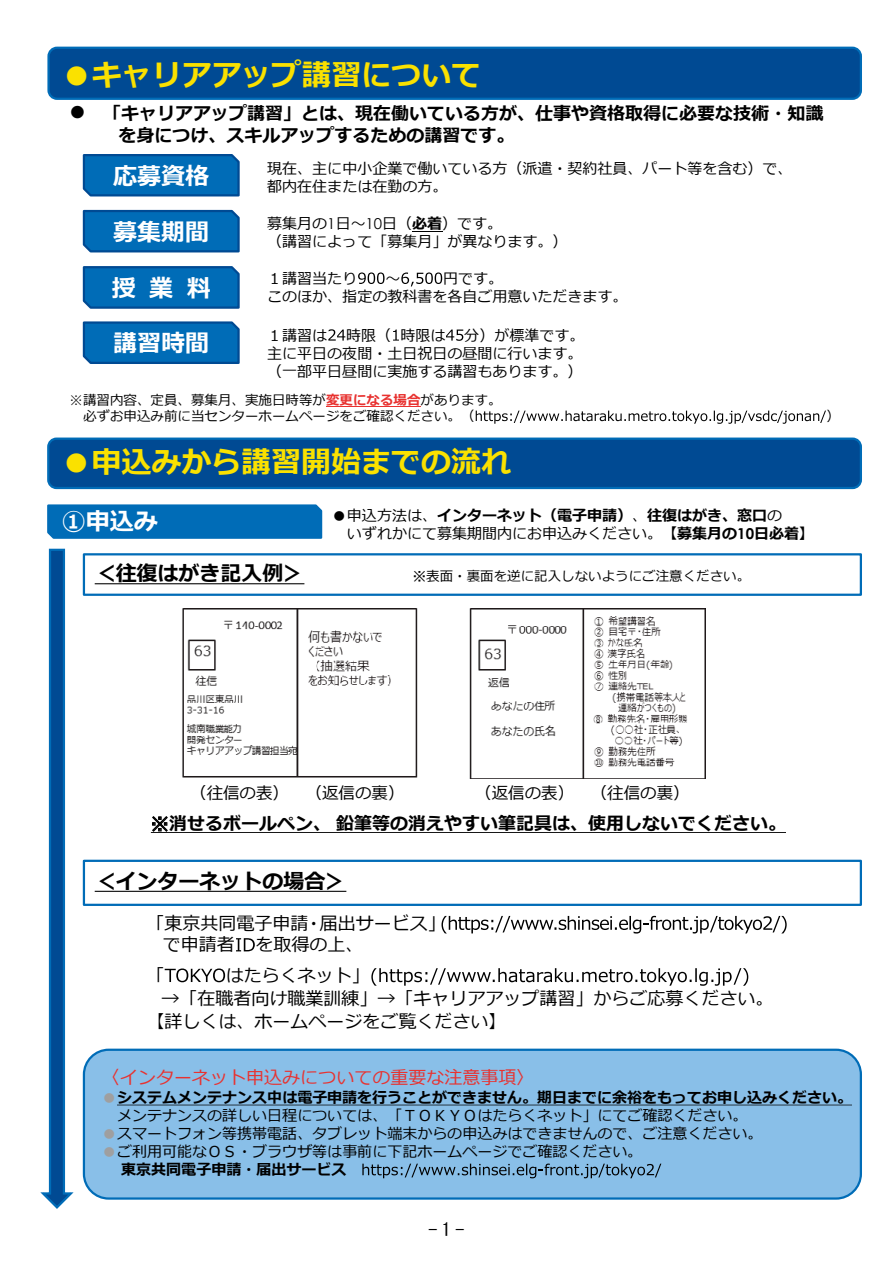
<style>
.page{position:relative;width:893px;height:1263px;background:#fff}
.page>*{position:absolute;margin:0;border:0;box-sizing:border-box;transform-origin:0 0}
.t1{font:700 30px "Meiryo";color:#fae100}
.t2{font:700 24px "Meiryo";color:#fff}
.t3{font:700 21px "Meiryo";color:#000}
.t4{font:700 18px/21.6px "Meiryo";color:#000}
.t5{font:18px/21.6px "Meiryo";color:#000}
.t6{font:18px "Meiryo";color:#e83230}
.t7{font:18px "MS Gothic";color:#000}
.t8{font:16.5px "Meiryo";color:#000}
.t9{font:15px/18px "Meiryo";color:#000}
.t10{font:700 15px/18px "Meiryo";color:#000}
.t11{font:13.5px/16.2px "Meiryo";color:#000}
.s1{font-family:"Century Gothic"}
.s2{font-weight:700}
.s3{font-weight:700;color:#e83230}
.s4{font-family:"Century Gothic";font-weight:700}
.s5{font-family:"MS Gothic"}
.s6{font-family:"MS Gothic";font-weight:400}
.s7{font-weight:400;color:#9f9fa0}
.s8{font-weight:400}
.s9{color:#9f9fa0}
</style>
<div class="page">
<div style="left:49px;top:48px;width:812px;height:51px;background:#004a93;border-radius:9px"></div>
<div style="left:47px;top:47px;width:815px;height:53px;border:2px solid #006cb7;border-radius:9px"></div>
<svg style="left:82px;top:209px;width:158px;height:44px;background:#0c6eb5"></svg>
<svg style="left:82px;top:154px;width:158px;height:43px;background:#066bb4"></svg>
<svg style="left:82px;top:266px;width:158px;height:43px;background:#056ab4"></svg>
<svg style="left:82px;top:321px;width:158px;height:43px;background:#066bb4"></svg>
<hr style="left:412px;top:231px;width:30px;height:1px;background:#000">
<svg style="left:358px;top:272px;width:27px;height:12px"></svg>
<svg style="left:401px;top:272px;width:41px;height:14px"></svg>
<svg style="left:328px;top:329px;width:17px;height:12px"></svg>
<svg style="left:393px;top:329px;width:6px;height:12px"></svg>
<svg style="left:446px;top:330px;width:17px;height:11px"></svg>
<div style="left:48px;top:439px;width:813px;height:49px;background:#004a93;border-radius:8px"></div>
<div style="left:47px;top:437px;width:815px;height:52px;border:2px solid #006cb7;border-radius:8px"></div>
<hr style="left:326px;top:406px;width:94px;height:1px;background:#e83230">
<svg style="left:476px;top:411px;width:350px;height:13px"></svg>
<div style="left:47px;top:504px;width:276px;height:35px;background:#006cb7"></div>
<div style="left:83px;top:553px;width:779px;height:43px;border:2px solid #006cb7"></div>
<svg style="left:95px;top:583px;width:209px;height:1px"></svg>
<div style="left:83px;top:860px;width:779px;height:46px;border:2px solid #006cb7"></div>
<svg style="left:95px;top:891px;width:251px;height:1px"></svg>
<svg style="left:441px;top:916px;width:346px;height:17px"></svg>
<svg style="left:236px;top:938px;width:19px;height:13px"></svg>
<svg style="left:165px;top:968px;width:60px;height:14px"></svg>
<svg style="left:371px;top:968px;width:377px;height:18px"></svg>
<div style="left:84px;top:1050px;width:777px;height:148px;background:#89bfe8;border-radius:25px"></div>
<div style="left:83px;top:1049px;width:779px;height:151px;border:2px solid #006cb7;border-radius:25px"></div>
<svg style="left:117px;top:1105px;width:735px;height:1px"></svg>
<svg style="left:362px;top:1163px;width:299px;height:15px"></svg>
<svg style="left:40px;top:548px;width:34px;height:661px"></svg>
<svg style="left:151px;top:816px;width:635px;height:17px"></svg>
<img style="left:182px;top:609px;width:523px;height:169px">
<h1 class="t1" style="left:62px;top:54px;width:421px">●キャリアアップ講習について</h1>
<p class="t4" style="left:119px;top:104px;width:706px;text-indent:-49px">● 「キャリアアップ講習」とは、現在働いている方が、仕事や資格取得に必要な技術・知識を身につけ、スキルアップするための講習です。</p>
<h2 class="t2" style="left:113px;top:159px;width:98px">応募資格</h2>
<h2 class="t2" style="left:113px;top:215px;width:98px">募集期間</h2>
<h2 class="t2" style="left:112px;top:272px;width:101px">授 業料</h2>
<h2 class="t2" style="left:113px;top:327px;width:98px">講習時間</h2>
<p class="t9" style="left:267px;top:160px;width:527px">現在、主に中小企業で働いている方（派遣・契約社員、パート等を含む）で、都内在住または在勤の方。</p>
<p class="t9" style="left:267px;top:216px;width:302px">募集月の<span class="s1">1</span>日～<span class="s1">10</span>日（<span class="s2">必着</span>）です。<br>（講習によって「募集月」が異なります。）</p>
<p class="t9" style="left:267px;top:270px;width:92px">１講習当たり</p>
<p class="t9" style="left:385px;top:270px;width:17px">～</p>
<p class="t9" style="left:267px;top:270px;width:362px;text-indent:176px">円です。<br>このほか、指定の教科書を各自ご用意いただきます。</p>
<p class="t9" style="left:267px;top:327px;width:319px">１講習は 時限（ 時限は 分）が標準です。主に平日の夜間・土日祝日の昼間に行います。（一部平日昼間に実施する講習もあります。）</p>
<p class="t11" style="left:83px;top:392px;width:420px;text-indent:-14px">※講習内容、定員、募集月、実施日時等が<span class="s3">変更になる場合</span>があります。必ずお申込み前に当センターホームページをご確認ください。（</p>
<h1 class="t1" style="left:61px;top:441px;width:451px">●申込みから講習開始までの流れ</h1>
<h2 class="t2" style="left:62px;top:504px;width:98px">①申込み</h2>
<p class="t9" style="left:347px;top:507px;width:469px;text-indent:-15px">●申込方法は、<span class="s2">インターネット（電子申請）</span>、<span class="s2">往復はがき、窓口</span>の<br>いずれかにて募集期間内にお申込みください。<span class="s2">【募集月の</span><span class="s4">10</span><span class="s2">日必着】</span></p>
<h3 class="t3" style="left:95px;top:559px;width:211px">＜往復はがき記入例＞</h3>
<p class="t11" style="left:413px;top:569px;width:339px"><span class="s5">※</span>表面・裏面を逆に記入しないようにご注意ください。</p>
<p class="t11" style="left:827px;top:409px;width:15px">）</p>
<p class="t8" style="left:190px;top:781px;width:216px">（往信の表） （返信の裏）</p>
<p class="t8" style="left:475px;top:781px;width:216px">（返信の表） （往信の裏）</p>
<p class="t4" style="left:151px;top:814px;width:637px"><span class="s6">※</span>消せるボールペン、鉛筆等の消えやすい筆記具は、使用しないでください。</p>
<h3 class="t3" style="left:95px;top:866px;width:253px">＜インターネットの場合＞</h3>
<p class="t5" style="left:163px;top:913px;width:284px;text-indent:-16px">「東京共同電子申請・届出サービス」で申請者 を取得の上、</p>
<p class="t5" style="left:146px;top:966px;width:19px">「</p>
<p class="t5" style="left:226px;top:966px;width:145px">はたらくネット」</p>
<p class="t5" style="left:146px;top:988px;width:629px;line-height:23.1px;text-indent:15px">→「在職者向け職業訓練」→「キャリアアップ講習」からご応募ください。【詳しくは、ホームページをご覧ください】</p>
<p class="t6" style="left:102px;top:1065px;width:434px">〈インターネット申込みについての重要な注意事項〉</p>
<p class="t10" style="left:117px;top:1089px;width:737px;text-indent:-15px"><span class="s7">●</span>システムメンテナンス中は電子申請を行うことができません。期日までに余裕をもってお申し込みください。<span class="s8">メンテナンスの詳しい日程については、「ＴＯＫＹＯはたらくネット」にてご確認ください。</span></p>
<p class="t9" style="left:102px;top:1125px;width:662px"><span class="s9">●</span>スマートフォン等携帯電話、タブレット端末からの申込みはできませんので、ご注意ください。</p>
<p class="t9" style="left:121px;top:1143px;width:523px;text-indent:-19px"><span class="s9">●</span>ご利用可能なＯＳ・ブラウザ等は事前に下記ホームページでご確認ください。<span class="s2">東京共同電子申請・届出サービス</span></p>
<p class="t7" style="left:428px;top:1220px;width:37px">-1-</p>
</div>
